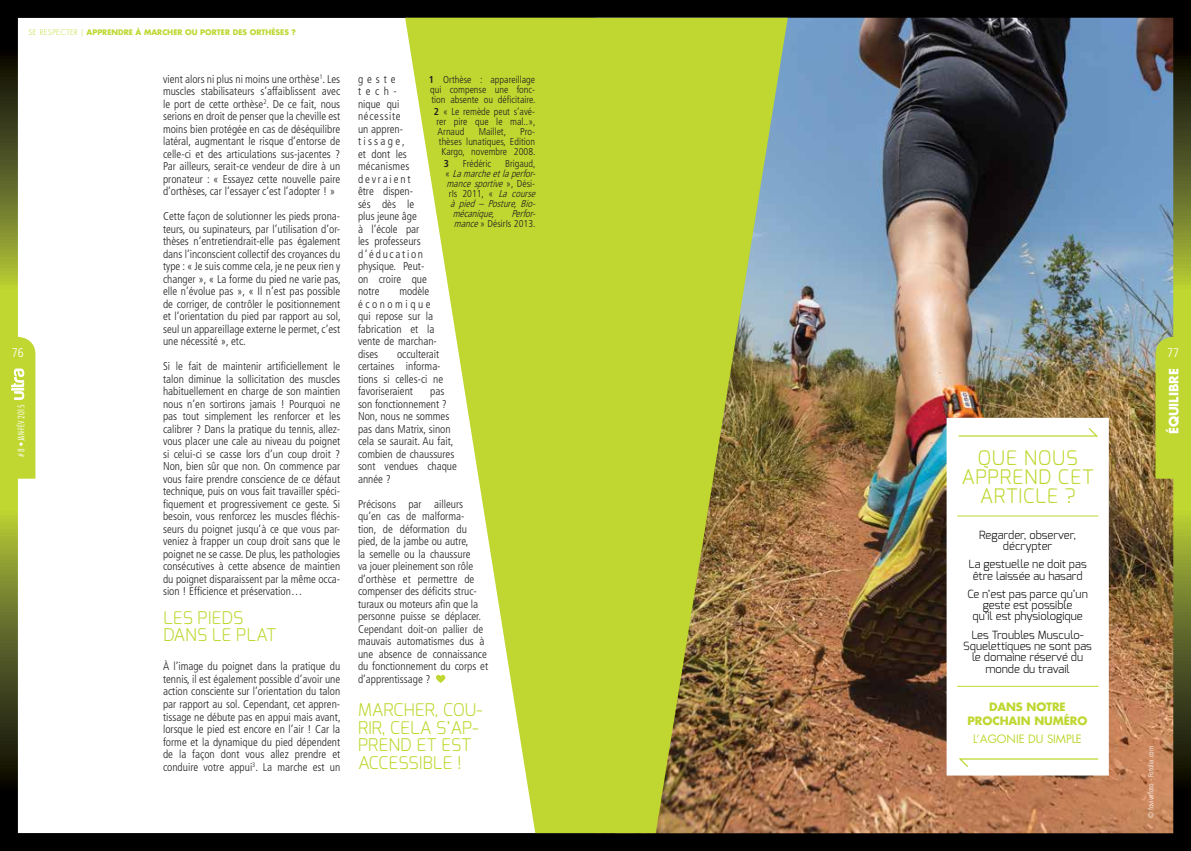
<style>
.page{position:relative;width:1191px;height:851px;background:#fff}
.page>*{position:absolute;margin:0;border:0;box-sizing:border-box;transform-origin:0 0}
.t1{font:300 20px/18.8px "Exo";letter-spacing:.03em;color:#bfd730;text-align:center}
.t2{font:300 17.5px/17.5px "Exo";color:#bfd730}
.t3{font:700 12.5px "Futura Std";color:#fff}
.t4{font:300 condensed 12.5px "Frutiger LT Std";color:#fff}
.t5{font:300 condensed 11.25px/12.5px "Frutiger LT Std";color:#231f20}
.t6{font:300 11.25px/11.2px "Exo";color:#000;text-align:center}
.t7{font:700 11.25px/13.5px "Futura Std";letter-spacing:-.01em;color:#bfd730;text-align:center}
.t8{font:11.25px "Futura Std";color:#bfd730}
.t9{font:300 condensed 10px/10px "Frutiger LT Std";color:#231f20;text-align:justify}
.t10{font:italic 300 condensed 10px "Frutiger LT Std";color:#231f20}
.t11{font:700 condensed 10px "Frutiger LT Std";color:#231f20}
.t12{font:300 condensed 8.75px "Futura Std";color:#fff}
.t13{font:700 7.5px "Futura Std";color:#bfd730}
.t14{font:300 condensed 7.5px "Frutiger LT Std";color:#fff}
.s1{font-weight:300}
.s2{font-weight:700}
.s3{font-style:normal}
.s4{font-style:italic}
</style>
<div class="page">
<img style="left:0;top:0;width:1191px;height:850px">
<svg style="left:366px;top:626px;width:39px;height:1px"></svg>
<svg style="left:366px;top:691px;width:39px;height:1px"></svg>
<svg style="left:405px;top:18px;width:383px;height:815px;fill:#bfd730"></svg>
<div style="left:957px;top:441px;width:141px;height:70px;background:#fff"></div>
<div style="left:957px;top:521px;width:141px;height:160px;background:#fff"></div>
<svg style="left:957px;top:426px;width:142px;height:11px"></svg>
<svg style="left:957px;top:757px;width:142px;height:11px"></svg>
<hr style="left:957px;top:515px;width:141px;height:1px;background:#bfd730">
<hr style="left:957px;top:686px;width:141px;height:1px;background:#bfd730">
<div style="left:1155px;top:337px;width:36px;height:141px;background:#bfd730"></div>
<svg style="left:0;top:337px;width:35px;height:141px;background:#c2d93b"></svg>
<p class="t13" style="left:28px;top:27px;width:269px"><span class="s1">SE RESPECTER |</span> APPRENDRE À MARCHER OU PORTER DES ORTHÈSES ?</p>
<p class="t5" style="left:163px;top:73px;width:179px;text-align:justify">vient alors ni plus ni moins une orthèse<sup>1</sup>. Les muscles stabilisateurs s’affaiblissent avec le port de cette orthèse<sup>2</sup>. De ce fait, nous serions en droit de penser que la cheville est moins bien protégée en cas de déséquilibre latéral, augmentant le risque d’entorse de celle-ci et des articulations sus-jacentes ?<br>Par ailleurs, serait-ce vendeur de dire à un pronateur : « Essayez cette nouvelle paire d’orthèses, car l’essayer c’est l’adopter ! »</p>
<p class="t5" style="left:163px;top:210px;width:179px;text-align:justify">Cette façon de solutionner les pieds prona&shy;teurs, ou supinateurs, par l’utilisation d’or&shy;thèses n’entretiendrait-elle pas également dans l’inconscient collectif des croyances du type : « Je suis comme cela, je ne peux rien y changer », « La forme du pied ne varie pas, elle n’évolue pas », « Il n’est pas possible de corriger, de contrôler le positionnement et l’orientation du pied par rapport au sol, seul un appareillage externe le permet, c’est une nécessité », etc.</p>
<p class="t5" style="left:163px;top:360px;width:179px;text-align:justify">Si le fait de maintenir artificiellement le talon diminue la sollicitation des muscles habituellement en charge de son maintien nous n’en sortirons jamais ! Pourquoi ne pas tout simplement les renforcer et les calibrer ? Dans la pratique du tennis, allez&shy;vous placer une cale au niveau du poignet si celui-ci se casse lors d’un coup droit ?<br>Non, bien sûr que non. On commence par vous faire prendre conscience de ce défaut technique, puis on vous fait travailler spéci&shy;fiquement et progressivement ce geste. Si besoin, vous renforcez les muscles fléchis&shy;seurs du poignet jusqu’à ce que vous par&shy;veniez à frapper un coup droit sans que le poignet ne se casse. De plus, les pathologies consécutives à cette absence de maintien du poignet disparaissent par la même occa&shy;sion ! Efficience et préservation…</p>
<h2 class="t2" style="left:163px;top:608px;width:115px">LES PIEDS<br>DANS LE PLAT</h2>
<p class="t5" style="left:163px;top:660px;width:179px;text-align:justify">À l’image du poignet dans la pratique du tennis, il est également possible d’avoir une action consciente sur l’orientation du talon par rapport au sol. Cependant, cet appren&shy;tissage ne débute pas en appui mais avant, lorsque le pied est encore en l’air ! Car la forme et la dynamique du pied dépendent de la façon dont vous allez prendre et conduire votre appui<sup>3</sup>. La marche est un</p>
<p class="t5" style="left:358px;top:73px;width:70px">geste tech-<br>nique qui nécessite<br>un appren&shy;tissage,<br>et dont les mécanismes devraient être dispen&shy;sés dès le plus jeune âge<br>à l’école par les professeurs d’éducation physique. Peut&shy;on croire que notre</p>
<p class="t9" style="left:429px;top:75px;width:108px"><span class="s2">1</span> Orthèse : appareillage qui compense une fonc&shy;tion absente ou déficitaire.</p>
<p class="t9" style="left:434px;top:107px;width:103px"><span class="s2">2</span> « Le remède peut s’avé&shy;rer pire que le mal..», Arnaud</p>
<p class="t9" style="left:479px;top:127px;width:29px">Maillet,</p>
<p class="t9" style="left:439px;top:127px;width:98px;text-indent:81px">Pro&shy;thèses lunatiques, Edition Kargo, novembre 2008.</p>
<p class="t11" style="left:444px;top:157px;width:7px">3</p>
<p class="t9" style="left:463px;top:158px;width:30px">Frédéric</p>
<p class="t9" style="left:505px;top:158px;width:32px">Brigaud,</p>
<p class="t10" style="left:445px;top:168px;width:95px"><span class="s3">«</span> Lamarcheetlaperfor-</p>
<p class="t10" style="left:446px;top:178px;width:90px">mancesportive<span class="s3">» , D é s i -</span></p>
<p class="t9" style="left:449px;top:188px;width:91px">r I s 2 0 1 1 , « <span class="s4">La course</span></p>
<p class="t10" style="left:450px;top:198px;width:90px">à pied – Posture, Bio-</p>
<p class="t10" style="left:452px;top:208px;width:46px">mécanique,</p>
<p class="t9" style="left:454px;top:208px;width:86px;text-align:right"><span class="s4">Perfor-<br>mance</span>» DésirIs 2013.</p>
<p class="t5" style="left:358px;top:285px;width:80px;text-indent:41px">modèle économique qui repose sur la fabrication et la vente de marchan&shy;dises</p>
<p class="t4" style="left:12px;top:345px;width:14px">76</p>
<p class="t4" style="left:1167px;top:345px;width:14px">77</p>
<p class="t3" style="left:1165px;top:434px;width:67px;rotate:-90deg">ÉQUILIBRE</p>
<p class="t5" style="left:358px;top:347px;width:87px;text-indent:39px">occulterait certaines informa&shy;tions si celles-ci ne favoriseraient</p>
<p class="t5" style="left:358px;top:385px;width:100px;text-indent:72px">pas son fonctionnement ?<br>Non, nous ne sommes pas dans Matrix, sinon cela se saurait. Au fait, combien de chaussures sont vendues chaque année ?</p>
<p class="t5" style="left:358px;top:497px;width:132px">Précisons par ailleurs qu’en cas de malforma-<br>tion, de déformation du pied, de la jambe ou autre,<br>la semelle ou la chaussure<br>va jouer pleinement son rôle d’orthèse et permettre de compenser des déficits struc&shy;turaux ou moteurs afin que la personne puisse se déplacer.<br>Cependant doit-on pallier de mauvais automatismes dus à une absence de connaissance du fonctionnement du corps et d’apprentissage ?</p>
<h2 class="t2" style="left:358px;top:701px;width:126px">MARCHER, COU-<br>RIR, CELA S’AP-<br>PREND ET EST<br>ACCESSIBLE !</h2>
<p class="t12" style="left:16px;top:457px;width:54px;rotate:-90deg"># 8 • JAN-FÉV 2015</p>
<h1 class="t1" style="left:961px;top:448px;width:134px">QUE NOUS<br>APPREND CET<br>ARTICLE ?</h1>
<p class="t6" style="left:979px;top:529px;width:98px">Regarder, observer, décrypter</p>
<p class="t6" style="left:968px;top:558px;width:120px">La gestuelle ne doit pas être laissée au hasard</p>
<p class="t6" style="left:967px;top:588px;width:122px">Ce n’est pas parce qu’un geste est possible<br>qu’il est physiologique</p>
<p class="t6" style="left:963px;top:629px;width:130px">Les Troubles Musculo-<br>Squelettiques ne sont pas le domaine réservé du monde du travail</p>
<p class="t7" style="left:967px;top:700px;width:121px">DANS NOTRE<br>PROCHAIN NUMÉRO</p>
<p class="t8" style="left:973px;top:731px;width:110px">L’AGONIE DU SIMPLE</p>
<p class="t14" style="left:1146px;top:818px;width:74px;rotate:-90deg">© fovivafoto - Fotolia.com</p>
</div>
